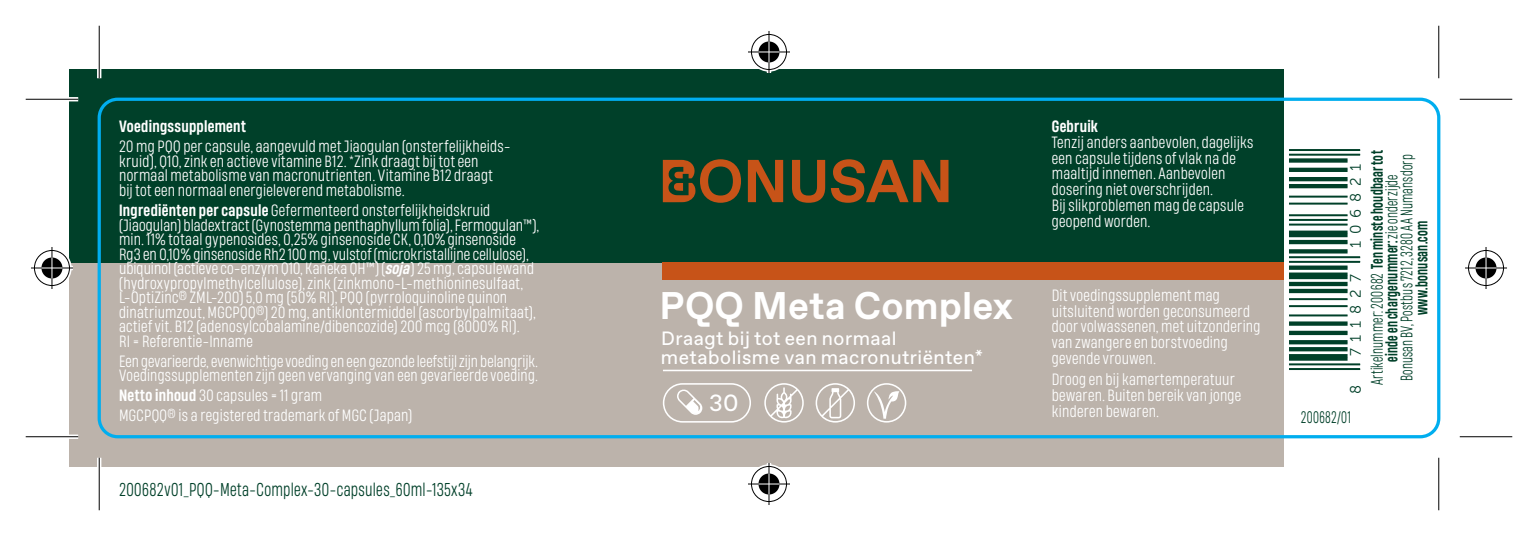
<style>
.page{position:relative;width:1538px;height:536px;background:#fff}
.page>*{position:absolute;margin:0;border:0;box-sizing:border-box;transform-origin:0 0}
.t1{font:700 38.5px "ABC Favorit";letter-spacing:.005em;color:#fff}
.t2{font:23.45px "ABC Favorit";color:#fff}
.t3{font:19.25px/19.2px "ABC Favorit";letter-spacing:.025em;color:#fff}
.t4{font:17.5px "Heading Now 53 Narr";letter-spacing:.025em;color:#004029;scale:.9 1}
.t5{font:15.75px "Heading Now 53 Narr";letter-spacing:.02em;color:#004029;scale:.8 1}
.t6{font:500 15.75px "Heading Now 55 Narr";letter-spacing:.02em;color:#004029;scale:.8 1}
.t7{font:15.4px/14.3px "Heading Now 53 Narr";letter-spacing:.02em;color:#fff}
.t8{font:500 15.4px "Heading Now 55 Narr";letter-spacing:.02em;color:#fff}
.t9{font:15.05px "Museo Sans 300";letter-spacing:.45em;color:#004029}
.s1{font-family:"Heading Now 55 Narr";font-weight:500}
.s2{font-family:"Heading Now 55 Narr Medium Ita"}
.s3{font-family:"Heading Now 53 Narr";font-weight:400}
</style>
<div class="page">
<div style="left:69px;top:69px;width:1399px;height:194px;background:#004029"></div>
<div style="left:69px;top:263px;width:1399px;height:203px;background:#bcb3ab"></div>
<div style="left:1284px;top:69px;width:184px;height:397px;background:#fff"></div>
<svg style="left:663px;top:159px;width:285px;height:44px"></svg>
<hr style="left:663px;top:370px;width:309px;height:1px;background:#fff">
<hr style="left:1290px;top:363px;width:70px;height:2px;background:#004029">
<hr style="left:1290px;top:368px;width:70px;height:2px;background:#004029">
<div style="left:1290px;top:354px;width:57px;height:7px;background:#004029"></div>
<div style="left:1290px;top:321px;width:57px;height:5px;background:#004029"></div>
<hr style="left:1290px;top:331px;width:57px;height:4px;background:#004029">
<svg style="left:1290px;top:340px;width:57px;height:4px"></svg>
<svg style="left:1290px;top:347px;width:57px;height:4px"></svg>
<hr style="left:1290px;top:298px;width:57px;height:2px;background:#004029">
<hr style="left:1290px;top:305px;width:57px;height:2px;background:#004029">
<hr style="left:1290px;top:314px;width:57px;height:2px;background:#004029">
<hr style="left:1290px;top:282px;width:57px;height:4px;background:#004029">
<hr style="left:1290px;top:289px;width:57px;height:4px;background:#004029">
<div style="left:1290px;top:272px;width:57px;height:7px;background:#004029"></div>
<div style="left:1290px;top:265px;width:57px;height:5px;background:#004029"></div>
<hr style="left:1290px;top:256px;width:70px;height:2px;background:#004029">
<hr style="left:1290px;top:261px;width:70px;height:2px;background:#004029">
<hr style="left:1290px;top:240px;width:57px;height:4px;background:#004029">
<svg style="left:1290px;top:249px;width:57px;height:4px"></svg>
<div style="left:1290px;top:230px;width:57px;height:7px;background:#004029"></div>
<hr style="left:1290px;top:196px;width:57px;height:2px;background:#004029">
<hr style="left:1290px;top:203px;width:57px;height:2px;background:#004029">
<hr style="left:1290px;top:214px;width:57px;height:2px;background:#004029">
<hr style="left:1290px;top:219px;width:57px;height:2px;background:#004029">
<hr style="left:1290px;top:223px;width:57px;height:2px;background:#004029">
<div style="left:1290px;top:158px;width:57px;height:5px;background:#004029"></div>
<hr style="left:1290px;top:168px;width:57px;height:4px;background:#004029">
<hr style="left:1290px;top:177px;width:57px;height:4px;background:#004029">
<hr style="left:1290px;top:184px;width:57px;height:4px;background:#004029">
<hr style="left:1290px;top:149px;width:70px;height:2px;background:#004029">
<hr style="left:1290px;top:154px;width:70px;height:2px;background:#004029">
<svg style="left:815px;top:383px;width:40px;height:39px"></svg>
<svg style="left:764px;top:383px;width:40px;height:39px"></svg>
<svg style="left:867px;top:383px;width:39px;height:39px"></svg>
<svg style="left:663px;top:383px;width:88px;height:39px"></svg>
<div style="left:663px;top:263px;width:621px;height:17px;background:#c75318"></div>
<div style="left:98px;top:98px;width:1342px;height:340px;border:3px solid #00aeef;border-radius:19px"></div>
<svg style="left:26px;top:97px;width:52px;height:4px"></svg>
<svg style="left:1460px;top:98px;width:52px;height:1px"></svg>
<svg style="left:26px;top:434px;width:52px;height:5px"></svg>
<svg style="left:1460px;top:437px;width:52px;height:1px"></svg>
<svg style="left:97px;top:26px;width:4px;height:52px"></svg>
<svg style="left:97px;top:458px;width:4px;height:52px"></svg>
<svg style="left:1439px;top:26px;width:1px;height:52px"></svg>
<svg style="left:1439px;top:458px;width:1px;height:52px"></svg>
<hr style="left:26px;top:99px;width:52px;height:1px;background:#000">
<hr style="left:1460px;top:99px;width:52px;height:1px;background:#000">
<hr style="left:26px;top:436px;width:52px;height:1px;background:#000">
<hr style="left:1460px;top:436px;width:52px;height:1px;background:#000">
<hr style="left:99px;top:26px;width:1px;height:52px;background:#000">
<hr style="left:99px;top:458px;width:1px;height:52px;background:#000">
<hr style="left:1438px;top:26px;width:1px;height:52px;background:#000">
<hr style="left:1438px;top:458px;width:1px;height:52px;background:#000">
<div style="left:749px;top:32px;width:40px;height:40px;border:4px solid #fff;border-radius:50%"></div>
<hr style="left:748px;top:50px;width:42px;height:4px;background:#fff">
<svg style="left:767px;top:31px;width:4px;height:42px"></svg>
<div style="left:756px;top:39px;width:26px;height:26px;border:4px solid #fff;border-radius:50%"></div>
<div style="left:751px;top:34px;width:36px;height:36px;border:1px solid #000;border-radius:50%"></div>
<hr style="left:748px;top:51px;width:42px;height:2px;background:#000">
<hr style="left:768px;top:31px;width:1px;height:42px;background:#000">
<div style="left:758px;top:41px;width:21px;height:21px;background:#000;border-radius:50%"></div>
<hr style="left:758px;top:51px;width:21px;height:2px;background:#fff">
<svg style="left:768px;top:41px;width:1px;height:21px"></svg>
<div style="left:749px;top:464px;width:40px;height:39px;border:4px solid #fff;border-radius:50%"></div>
<svg style="left:748px;top:482px;width:42px;height:4px"></svg>
<svg style="left:767px;top:463px;width:4px;height:42px"></svg>
<div style="left:756px;top:471px;width:26px;height:25px;border:4px solid #fff;border-radius:50%"></div>
<div style="left:751px;top:466px;width:36px;height:36px;border:1px solid #000;border-radius:50%"></div>
<hr style="left:748px;top:483px;width:42px;height:1px;background:#000">
<hr style="left:768px;top:463px;width:1px;height:42px;background:#000">
<svg style="left:758px;top:473px;width:21px;height:21px"></svg>
<div style="left:32px;top:248px;width:40px;height:40px;border:4px solid #fff;border-radius:50%"></div>
<svg style="left:31px;top:266px;width:42px;height:4px"></svg>
<hr style="left:50px;top:247px;width:4px;height:42px;background:#fff">
<div style="left:39px;top:255px;width:26px;height:26px;border:4px solid #fff;border-radius:50%"></div>
<div style="left:34px;top:250px;width:36px;height:36px;border:1px solid #000;border-radius:50%"></div>
<hr style="left:31px;top:267px;width:42px;height:1px;background:#000">
<hr style="left:51px;top:247px;width:2px;height:42px;background:#000">
<div style="left:41px;top:257px;width:21px;height:21px;background:#000;border-radius:50%"></div>
<svg style="left:41px;top:267px;width:21px;height:1px"></svg>
<hr style="left:51px;top:257px;width:2px;height:21px;background:#fff">
<div style="left:1466px;top:248px;width:40px;height:40px;border:4px solid #fff;border-radius:50%"></div>
<svg style="left:1465px;top:266px;width:42px;height:4px"></svg>
<svg style="left:1484px;top:247px;width:4px;height:42px"></svg>
<div style="left:1473px;top:255px;width:26px;height:26px;border:4px solid #fff;border-radius:50%"></div>
<div style="left:1468px;top:250px;width:36px;height:36px;border:1px solid #000;border-radius:50%"></div>
<hr style="left:1465px;top:267px;width:42px;height:1px;background:#000">
<hr style="left:1485px;top:247px;width:1px;height:42px;background:#000">
<svg style="left:1475px;top:257px;width:21px;height:21px"></svg>
<p class="t8" style="left:119px;top:117px;width:128px">Voedingssupplement</p>
<p class="t7" style="left:119px;top:139px;width:393px">20 mg PQQ per capsule, aangevuld met Jiaogulan (onsterfelijkheids&shy;kruid), Q10, zink en actieve vitamine B12. *Zink draagt bij tot een normaal metabolisme van macronutrienten. Vitamine B12 draagt<br>bij tot een normaal energieleverend metabolisme.</p>
<p class="t7" style="left:119px;top:203px;width:421px"><span class="s1">Ingrediënten per capsule</span> Gefermenteerd onsterfelijkheidskruid (Jiaogulan) bladextract (Gynostemma penthaphyllum folia), Fermogulan™), min. 11% totaal gypenosides, 0,25% ginsenoside CK, 0,10% ginsenoside Rg3 en 0,10% ginsenoside Rh2 100 mg, vulstof (microkristallijne cellulose), ubiquinol (actieve co-enzym Q10, Kaneka QH™) (<span class="s2">soja</span>) 25 mg, capsulewand (hydroxypropylmethylcellulose), zink (zinkmono-L-methioninesulfaat, L-OptiZinc<sup>®</sup> ZML-200) 5,0 mg (50% RI), PQQ (pyrroloquinoline quinon dinatriumzout, MGCPQQ<sup>®</sup>) 20 mg, antiklontermiddel (ascorbylpalmitaat), actief vit. B12 (adenosylcobalamine/dibencozide) 200 mcg (8000% RI).<br>RI = Referentie-Inname</p>
<p class="t7" style="left:119px;top:353px;width:420px">Een gevarieerde, evenwichtige voeding en een gezonde leefstijl zijn belangrijk.<br>Voedingssupplementen zijn geen vervanging van een gevarieerde voeding.</p>
<p class="t7" style="left:119px;top:385px;width:295px;line-height:20.3px"><span class="s1">Netto inhoud</span> 30 capsules = 11 gram<br>MGCPQQ<sup>®</sup> is a registered trademark of MGC (Japan)</p>
<p class="t4" style="left:119px;top:479px;width:394px">200682v01_PQQ-Meta-Complex-30-capsules_60ml-135x34</p>
<h1 class="t1" style="left:660px;top:283px;width:355px">PQQ Meta Complex</h1>
<p class="t3" style="left:661px;top:329px;width:324px">Draagt bij tot een normaal metabolisme van macronutriënten*</p>
<h2 class="t2" style="left:709px;top:389px;width:31px">30</h2>
<p class="t8" style="left:1052px;top:117px;width:48px">Gebruik</p>
<p class="t7" style="left:1052px;top:134px;width:203px;line-height:15.8px">Tenzij anders aanbevolen, dagelijks een capsule tijdens of vlak na de maaltijd innemen. Aanbevolen dosering niet overschrijden.<br>Bij slikproblemen mag de capsule geopend worden.</p>
<p class="t7" style="left:1052px;top:287px;width:210px;line-height:15.8px">Dit voedingssupplement mag uitsluitend worden geconsumeerd door volwassenen, met uitzondering van zwangere en borstvoeding gevende vrouwen.</p>
<p class="t7" style="left:1052px;top:371px;width:191px;line-height:15.8px">Droog en bij kamertemperatuur bewaren. Buiten bereik van jonge kinderen bewaren.</p>
<p class="t9" style="left:1347px;top:248px;width:86px;rotate:-90deg">106821</p>
<p class="t9" style="left:1347px;top:356px;width:83px;rotate:-90deg">711827</p>
<p class="t9" style="left:1347px;top:393px;width:11px;rotate:-90deg">8</p>
<p class="t5" style="left:1301px;top:407px;width:64px">200682/01</p>
<p class="t5" style="left:1367px;top:385px;width:295px;rotate:-90deg">Artikelnummer: 200682 <span class="s1">Ten minste houdbaar tot</span></p>
<p class="t5" style="left:1397px;top:381px;width:285px;rotate:-90deg">Bonusan BV, Postbus 7212, 3280 AA Numansdorp</p>
<p class="t6" style="left:1381px;top:362px;width:236px;rotate:-90deg">einde en chargenummer: <span class="s3">zie onderzijde</span></p>
<p class="t6" style="left:1411px;top:315px;width:120px;rotate:-90deg">www.bonusan.com</p>
</div>
